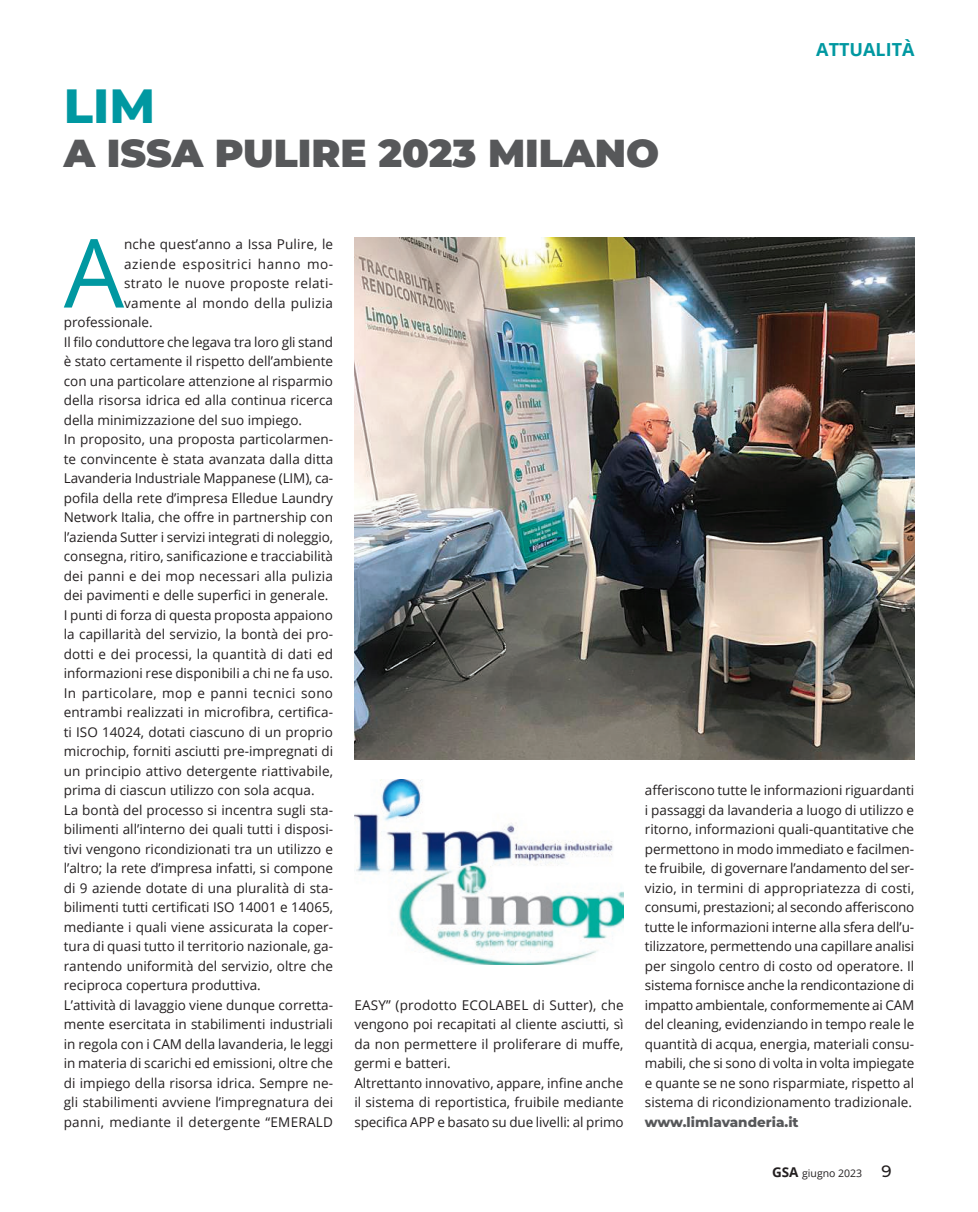
<style>
.page{position:relative;width:978px;height:1212px;background:#fff}
.page>*{position:absolute;margin:0;border:0;box-sizing:border-box;transform-origin:0 0}
.testo_GSA{font:95.4px "Open Sans";color:#0098a1}
.attualità_titolo_1{font:800 48px "Montserrat";color:#0098a1}
.attualità_titolo_2{font:900 39px "Montserrat";color:#57585a}
.t1{font:700 18px "Open Sans";color:#0098a1}
.testo_GSA-2{font:13.5px/19.5px "Open Sans";color:#231f20;text-align:justify}
.testo_GSA-3{font:13.5px "Open Sans";letter-spacing:.02em;color:#231f20}
.testo_GSA-4{font:13.5px "Open Sans";letter-spacing:.035em;color:#231f20}
.t2{font:800 13.5px "Montserrat";color:#57585a}
.t3{font:10.5px "Open Sans";color:#231f20}
.s1{font-weight:700;font-size:13.5px}
.s2{font-family:"Montserrat";font-weight:500;font-size:16.5px}
</style>
<div class="page">
<img style="left:354px;top:779px;width:270px;height:186px">
<img style="left:354px;top:237px;width:561px;height:522px">
<p class="attualità_titolo_1" style="left:64px;top:71px;width:93px">LIM</p>
<p class="attualità_titolo_2" style="left:64px;top:123px;width:597px">A ISSA PULIRE 2023 MILANO</p>
<h3 class="t1" style="left:816px;top:37px;width:100px">ATTUALITÀ</h3>
<p class="testo_GSA" style="left:64px;top:208px;width:62px">A</p>
<p class="testo_GSA-2" style="left:124px;top:234px;width:210px">nche quest’anno a Issa Pulire, le</p>
<p class="testo_GSA-4" style="left:124px;top:254px;width:210px">aziende espositrici hanno mo-</p>
<p class="testo_GSA-3" style="left:124px;top:274px;width:210px">strato le nuove proposte relati-</p>
<p class="testo_GSA-3" style="left:124px;top:293px;width:210px">vamente al mondo della pulizia</p>
<p class="testo_GSA-2" style="left:64px;top:312px;width:90px">professionale.</p>
<p class="testo_GSA-2" style="left:64px;top:332px;width:271px">Il filo conduttore che legava tra loro gli stand è stato certamente il rispetto dell’ambiente con una particolare attenzione al risparmio della risorsa idrica ed alla continua ricerca della minimizzazione del suo impiego.</p>
<p class="testo_GSA-2" style="left:64px;top:429px;width:271px">In proposito, una proposta particolarmen&shy;te convincente è stata avanzata dalla ditta Lavanderia Industriale Mappanese (LIM), ca&shy;pofila della rete d’impresa Elledue Laundry Network Italia, che offre in partnership con l’azienda Sutter i servizi integrati di noleggio, consegna, ritiro, sanificazione e tracciabilità dei panni e dei mop necessari alla pulizia dei pavimenti e delle superfici in generale.</p>
<p class="testo_GSA-2" style="left:64px;top:605px;width:271px">I punti di forza di questa proposta appaiono la capillarità del servizio, la bontà dei pro&shy;dotti e dei processi, la quantità di dati ed informazioni rese disponibili a chi ne fa uso.</p>
<p class="testo_GSA-2" style="left:64px;top:683px;width:271px">In particolare, mop e panni tecnici sono entrambi realizzati in microfibra, certifica&shy;ti ISO 14024, dotati ciascuno di un proprio microchip, forniti asciutti pre-impregnati di un principio attivo detergente riattivabile, prima di ciascun utilizzo con sola acqua.</p>
<p class="testo_GSA-2" style="left:64px;top:800px;width:271px">La bontà del processo si incentra sugli sta&shy;bilimenti all’interno dei quali tutti i disposi&shy;tivi vengono ricondizionati tra un utilizzo e l’altro; la rete d’impresa infatti, si compone di 9 aziende dotate di una pluralità di sta&shy;bilimenti tutti certificati ISO 14001 e 14065, mediante i quali viene assicurata la coper&shy;tura di quasi tutto il territorio nazionale, ga&shy;rantendo uniformità del servizio, oltre che reciproca copertura produttiva.</p>
<p class="testo_GSA-2" style="left:64px;top:995px;width:271px">L’attività di lavaggio viene dunque corretta&shy;mente esercitata in stabilimenti industriali in regola con i CAM della lavanderia, le leggi in materia di scarichi ed emissioni, oltre che di impiego della risorsa idrica. Sempre ne&shy;gli stabilimenti avviene l’impregnatura dei panni, mediante il detergente “EMERALD</p>
<p class="testo_GSA-2" style="left:354px;top:995px;width:271px;text-align:left">EASY” (prodotto ECOLABEL di Sutter), che vengono poi recapitati al cliente asciutti, sì da non permettere il proliferare di muffe, germi e batteri.<br>Altrettanto innovativo, appare, infine anche il sistema di reportistica, fruibile mediante specifica APP e basato su due livelli: al primo</p>
<p class="testo_GSA-2" style="left:645px;top:780px;width:271px">afferiscono tutte le informazioni riguardanti i passaggi da lavanderia a luogo di utilizzo e ritorno, informazioni quali-quantitative che permettono in modo immediato e facilmen&shy;te fruibile, di governare l’andamento del ser&shy;vizio, in termini di appropriatezza di costi, consumi, prestazioni; al secondo afferiscono tutte le informazioni interne alla sfera dell’u&shy;tilizzatore, permettendo una capillare analisi per singolo centro di costo od operatore. Il sistema fornisce anche la rendicontazione di impatto ambientale, conformemente ai CAM del cleaning, evidenziando in tempo reale le quantità di acqua, energia, materiali consu&shy;mabili, che si sono di volta in volta impiegate e quante se ne sono risparmiate, rispetto al sistema di ricondizionamento tradizionale.</p>
<p class="t2" style="left:645px;top:1112px;width:155px">www.limlavanderia.it</p>
<p class="t3" style="left:772px;top:1166px;width:121px"><span class="s1">GSA</span> giugno 2023 <span class="s2">9</span></p>
</div>
